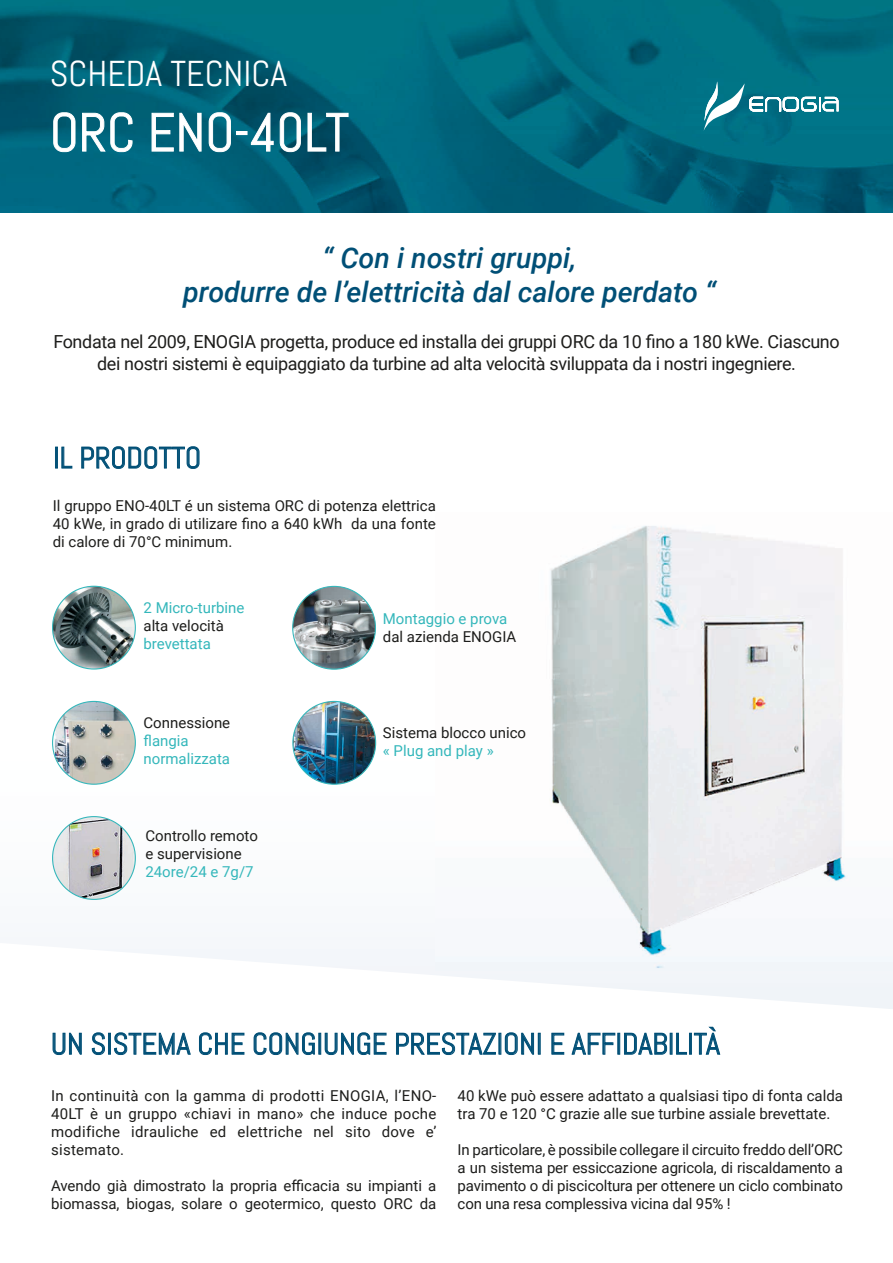
<style>
.page{position:relative;width:893px;height:1263px;background:#fff}
.page>*{position:absolute;margin:0;border:0;box-sizing:border-box;transform-origin:0 0}
.t1{font:54px "Abel";color:#fff}
.t2{font:36px "Abel";color:#fff}
.t3{font:30px "Abel";color:#004f76}
.t4{font:italic 500 28.5px/34.2px "Roboto";color:#004f76;text-align:center}
.t5{font:18px/21.6px "Roboto";letter-spacing:-.02em;color:#1d1d1b;text-align:center}
.t6{font:15px/18px "Roboto";color:#1d1d1b;text-align:justify}
.t7{font:15px/18px "Roboto";color:#34b7bb}
</style>
<div class="page">
<svg style="left:52px;top:700px;width:841px;height:309px"></svg>
<img style="left:0;top:0;width:893px;height:213px">
<svg style="left:52px;top:1032px;width:30px;height:23px"></svg>
<svg style="left:92px;top:1032px;width:13px;height:23px"></svg>
<div style="left:108px;top:1033px;width:3px;height:21px;border:1px solid #004f76"></div>
<svg style="left:114px;top:1032px;width:77px;height:23px"></svg>
<svg style="left:199px;top:1032px;width:46px;height:23px"></svg>
<svg style="left:253px;top:1032px;width:62px;height:23px"></svg>
<svg style="left:324px;top:1032px;width:63px;height:23px"></svg>
<svg style="left:396px;top:1032px;width:100px;height:23px"></svg>
<svg style="left:505px;top:1032px;width:29px;height:23px"></svg>
<div style="left:538px;top:1033px;width:3px;height:21px;border:1px solid #004f76"></div>
<svg style="left:551px;top:1032px;width:13px;height:23px"></svg>
<svg style="left:571px;top:1032px;width:45px;height:23px"></svg>
<svg style="left:624px;top:1032px;width:43px;height:23px"></svg>
<svg style="left:676px;top:1032px;width:11px;height:23px"></svg>
<div style="left:689px;top:1033px;width:3px;height:21px;border:1px solid #004f76"></div>
<svg style="left:694px;top:1026px;width:27px;height:29px"></svg>
<svg style="left:704px;top:81px;width:134px;height:50px;background:#2c899a"></svg>
<img style="left:435px;top:526px;width:458px;height:445px">
<svg style="left:53px;top:112px;width:23px;height:40px"></svg>
<svg style="left:82px;top:112px;width:51px;height:40px;background:#2d7f92"></svg>
<svg style="left:151px;top:113px;width:51px;height:39px;background:#317f91"></svg>
<svg style="left:208px;top:112px;width:23px;height:40px"></svg>
<div style="left:237px;top:131px;width:10px;height:4px;border:1px solid #fff"></div>
<svg style="left:251px;top:112px;width:50px;height:40px;background:#2b778a"></svg>
<svg style="left:307px;top:113px;width:42px;height:39px;background:#236579"></svg>
<div style="left:55px;top:447px;width:3px;height:21px;border:1px solid #004f76"></div>
<svg style="left:61px;top:446px;width:12px;height:23px"></svg>
<svg style="left:81px;top:446px;width:119px;height:23px"></svg>
<img style="left:53px;top:586px;width:82px;height:83px;border-radius:41px">
<img style="left:293px;top:586px;width:82px;height:83px;border-radius:41px">
<img style="left:53px;top:817px;width:82px;height:82px;border-radius:41px">
<img style="left:293px;top:701px;width:83px;height:83px;border-radius:41px">
<img style="left:55px;top:701px;width:80px;height:83px">
<h2 class="t2" style="left:50px;top:51px;width:239px">SCHEDA TECNICA</h2>
<h1 class="t1" style="left:50px;top:98px;width:301px">ORC ENO-40LT</h1>
<h3 class="t4" style="left:183px;top:240px;width:534px">“ Con i nostri gruppi,<br>produrre de l’elettricità dal calore perdato “</h3>
<p class="t5" style="left:53px;top:330px;width:788px">Fondata nel 2009, ENOGIA progetta, produce ed installa dei gruppi ORC da 10 fino a 180 kWe. Ciascuno dei nostri sistemi è equipaggiato da turbine ad alta velocità sviluppata da i nostri ingegniere.</p>
<h3 class="t3" style="left:53px;top:439px;width:149px">IL PRODOTTO</h3>
<p class="t6" style="left:53px;top:496px;width:385px">Il gruppo ENO-40LT é un sistema ORC di potenza elettrica 40 kWe, in grado di utilizare fino a 640 kWh da una fonte di calore di 70°C minimum.</p>
<p class="t7" style="left:144px;top:598px;width:102px">2 Micro-turbine</p>
<p class="t6" style="left:144px;top:616px;width:82px">alta velocità</p>
<p class="t7" style="left:144px;top:634px;width:69px">brevettata</p>
<p class="t6" style="left:144px;top:713px;width:88px">Connessione</p>
<p class="t7" style="left:144px;top:731px;width:88px">flangia normalizzata</p>
<p class="t6" style="left:145px;top:826px;width:114px">Controllo remoto e supervisione</p>
<p class="t7" style="left:145px;top:862px;width:110px">24ore/24 e 7g/7</p>
<p class="t7" style="left:383px;top:609px;width:126px">Montaggio e prova</p>
<p class="t6" style="left:383px;top:627px;width:135px">dal azienda ENOGIA</p>
<p class="t6" style="left:383px;top:723px;width:145px">Sistema blocco unico</p>
<p class="t7" style="left:383px;top:741px;width:112px">« Plug and play »</p>
<h3 class="t3" style="left:51px;top:1025px;width:670px">UN SISTEMA CHE CONGIUNGE PRESTAZIONI E AFFIDABILITÀ</h3>
<p class="t6" style="left:51px;top:1086px;width:387px">In continuità con la gamma di prodotti ENOGIA, l’ENO-40LT è un gruppo «chiavi in mano» che induce poche modifiche idrauliche ed elettriche nel sito dove e’ sistemato.</p>
<p class="t6" style="left:51px;top:1176px;width:387px">Avendo già dimostrato la propria efficacia su impianti a biomassa, biogas, solare o geotermico, questo ORC da</p>
<p class="t6" style="left:458px;top:1086px;width:387px">40 kWe può essere adattato a qualsiasi tipo di fonta calda tra 70 e 120 °C grazie alle sue turbine assiale brevettate.</p>
<p class="t6" style="left:458px;top:1140px;width:387px">In particolare, è possibile collegare il circuito freddo dell’ORC a un sistema per essiccazione agricola, di riscaldamento a pavimento o di piscicoltura per ottenere un ciclo combinato con una resa complessiva vicina dal 95% !</p>
</div>
